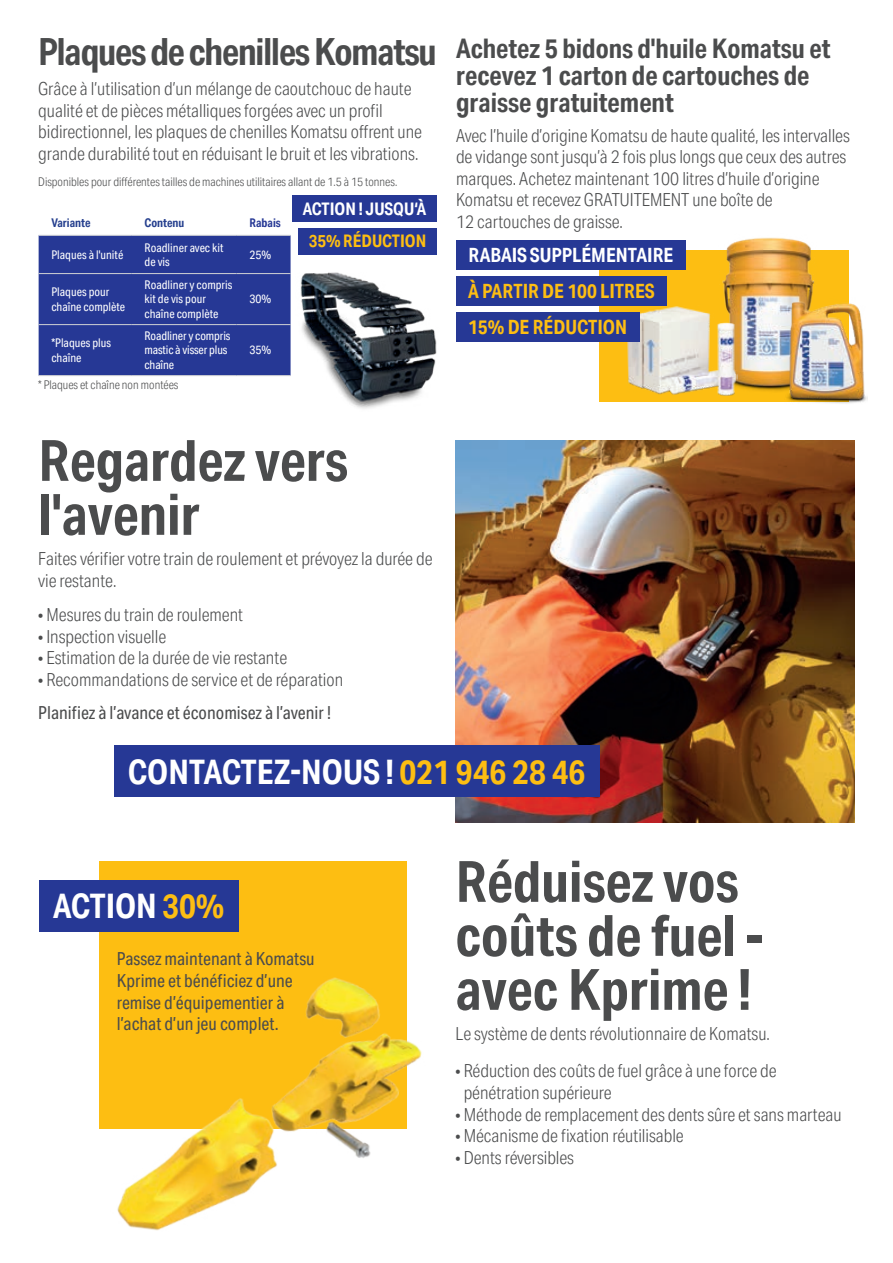
<style>
.page{position:relative;width:893px;height:1263px;background:#fff}
.page>*{position:absolute;margin:0;border:0;box-sizing:border-box;transform-origin:0 0}
.t1{font:700 57px/54px "Aktiv Grotesk Cd";color:#4b4c4d}
.t2{font:700 37.5px "Aktiv Grotesk Cd";letter-spacing:-.03em;color:#4b4c4d}
.t3{font:700 33.9px "Aktiv Grotesk Cd";color:#fff}
.t4{font:700 27px/27px "Aktiv Grotesk Cd";color:#4b4c4d}
.t5{font:700 19.65px/36.2px "Aktiv Grotesk Cd";color:#fdbe12}
.t6{font:700 19.65px "Aktiv Grotesk Cd";color:#fff}
.t7{font:300 18px/21.6px "Aktiv Grotesk Cd";color:#4b4c4d}
.t8{font:18px/21.6px "Aktiv Grotesk Cd";color:#4b4c4d}
.t9{font:700 17.4px "Aktiv Grotesk Cd";color:#fff}
.t10{font:700 17.4px "Aktiv Grotesk Cd";color:#fdbe12}
.t11{font:12px/14.4px "Aktiv Grotesk Cd";color:#fff}
.t12{font:300 12px "Aktiv Grotesk Cd";color:#4b4c4d}
.t13{font:700 12px "Aktiv Grotesk Cd";color:#253f8e}
.t14{font:700 12px "Aktiv Grotesk Cd";color:#263895}
.s1{color:#fdbe12}
</style>
<div class="page">
<div style="left:39px;top:236px;width:252px;height:139px;background:#263895"></div>
<hr style="left:39px;top:273px;width:93px;height:1px;background:#d1d2d4">
<hr style="left:132px;top:273px;width:105px;height:1px;background:#d1d2d4">
<hr style="left:237px;top:273px;width:54px;height:1px;background:#d1d2d4">
<hr style="left:39px;top:324px;width:93px;height:1px;background:#d1d2d4">
<hr style="left:132px;top:324px;width:105px;height:1px;background:#d1d2d4">
<hr style="left:237px;top:324px;width:54px;height:1px;background:#d1d2d4">
<hr style="left:39px;top:375px;width:93px;height:1px;background:#d1d2d4">
<hr style="left:132px;top:375px;width:105px;height:1px;background:#d1d2d4">
<hr style="left:237px;top:375px;width:54px;height:1px;background:#d1d2d4">
<hr style="left:39px;top:235px;width:93px;height:1px;background:#d1d2d4">
<hr style="left:132px;top:235px;width:105px;height:1px;background:#d1d2d4">
<hr style="left:237px;top:235px;width:54px;height:1px;background:#d1d2d4">
<img style="left:286px;top:264px;width:151px;height:145px">
<img style="left:455px;top:440px;width:400px;height:383px">
<div style="left:99px;top:861px;width:308px;height:268px;background:#fdbe12"></div>
<div style="left:39px;top:880px;width:199px;height:52px;background:#263895"></div>
<img style="left:117px;top:977px;width:305px;height:254px">
<div style="left:292px;top:196px;width:145px;height:26px;background:#263895"></div>
<div style="left:298px;top:228px;width:139px;height:26px;background:#263895"></div>
<div style="left:114px;top:746px;width:486px;height:51px;background:#263895"></div>
<div style="left:599px;top:251px;width:249px;height:151px;background:#fdbe12"></div>
<img style="left:700px;top:237px;width:122px;height:154px">
<img style="left:776px;top:287px;width:91px;height:117px">
<div style="left:456px;top:240px;width:229px;height:29px;background:#263895"></div>
<img style="left:627px;top:304px;width:110px;height:92px">
<div style="left:456px;top:276px;width:211px;height:30px;background:#263895"></div>
<div style="left:456px;top:312px;width:183px;height:30px;background:#263895"></div>
<h2 class="t2" style="left:38px;top:30px;width:400px">Plaques de chenilles Komatsu</h2>
<p class="t7" style="left:38px;top:78px;width:385px">Grâce à l’utilisation d’un mélange de caoutchouc de haute qualité et de pièces métalliques forgées avec un profil bidirectionnel, les plaques de chenilles Komatsu offrent une grande durabilité tout en réduisant le bruit et les vibrations.</p>
<p class="t12" style="left:38px;top:175px;width:361px">Disponibles pour différentes tailles de machines utilitaires allant de 1.5 à 15 tonnes.</p>
<p class="t9" style="left:303px;top:199px;width:125px">ACTION ! JUSQU‘À</p>
<p class="t10" style="left:309px;top:231px;width:119px">35% RÉDUCTION</p>
<p class="t13" style="left:51px;top:216px;width:41px">Variante</p>
<p class="t13" style="left:145px;top:216px;width:41px">Contenu</p>
<p class="t14" style="left:249px;top:216px;width:33px">Rabais</p>
<p class="t11" style="left:51px;top:247px;width:73px">Plaques à l'unité</p>
<p class="t11" style="left:145px;top:240px;width:80px">Roadliner avec kit de vis</p>
<p class="t11" style="left:249px;top:247px;width:23px">25%</p>
<p class="t11" style="left:51px;top:285px;width:75px">Plaques pour chaîne complète</p>
<p class="t11" style="left:145px;top:278px;width:89px">Roadliner y compris kit de vis pour chaîne complète</p>
<p class="t11" style="left:249px;top:292px;width:23px">30%</p>
<p class="t11" style="left:51px;top:336px;width:61px">*Plaques plus chaîne</p>
<p class="t11" style="left:145px;top:329px;width:87px">Roadliner y compris mastic à visser plus chaîne</p>
<p class="t12" style="left:38px;top:378px;width:142px">* Plaques et chaîne non montées</p>
<p class="t11" style="left:249px;top:343px;width:23px">35%</p>
<h1 class="t1" style="left:38px;top:434px;width:311px">Regardez vers l'avenir</h1>
<p class="t7" style="left:38px;top:548px;width:396px">Faites vérifier votre train de roulement et prévoyez la durée de vie restante.</p>
<p class="t7" style="left:38px;top:604px;width:206px">• Mesures du train de roulement</p>
<p class="t7" style="left:38px;top:625px;width:129px">• Inspection visuelle</p>
<p class="t7" style="left:38px;top:647px;width:250px">• Estimation de la durée de vie restante</p>
<p class="t7" style="left:38px;top:669px;width:307px">• Recommandations de service et de réparation</p>
<p class="t8" style="left:38px;top:702px;width:294px">Planifiez à l’avance et économisez à l’avenir !</p>
<h3 class="t4" style="left:456px;top:35px;width:376px">Achetez 5 bidons d'huile Komatsu et recevez 1 carton de cartouches de graisse gratuitement</h3>
<p class="t7" style="left:456px;top:125px;width:395px">Avec l’huile d’origine Komatsu de haute qualité, les intervalles de vidange sont jusqu’à 2 fois plus longs que ceux des autres marques. Achetez maintenant 100 litres d’huile d’origine Komatsu et recevez GRATUITEMENT une boîte de<br>12 cartouches de graisse.</p>
<p class="t6" style="left:468px;top:243px;width:206px">RABAIS SUPPLÉMENTAIRE</p>
<p class="t5" style="left:468px;top:273px;width:188px">À PARTIR DE 100 LITRES<br>15% DE RÉDUCTION</p>
<h3 class="t3" style="left:128px;top:752px;width:459px">CONTACTEZ-NOUS ! <span class="s1">021 946 28 46</span></h3>
<h3 class="t3" style="left:53px;top:887px;width:173px">ACTION <span class="s1">30%</span></h3>
<p class="t8" style="left:117px;top:948px;width:199px">Passez maintenant à Komatsu<br>Kprime et bénéficiez d’une remise d’équipementier à l’achat d’un jeu complet.</p>
<h1 class="t1" style="left:455px;top:855px;width:310px">Réduisez vos coûts de fuel - avec Kprime !</h1>
<p class="t7" style="left:455px;top:1023px;width:316px">Le système de dents révolutionnaire de Komatsu.</p>
<p class="t7" style="left:464px;top:1060px;width:314px;text-indent:-8px">• Réduction des coûts de fuel grâce à une force de pénétration supérieure</p>
<p class="t7" style="left:455px;top:1103px;width:388px">• Méthode de remplacement des dents sûre et sans marteau</p>
<p class="t7" style="left:455px;top:1125px;width:230px">• Mécanisme de fixation réutilisable</p>
<p class="t7" style="left:455px;top:1147px;width:120px">• Dents réversibles</p>
</div>
